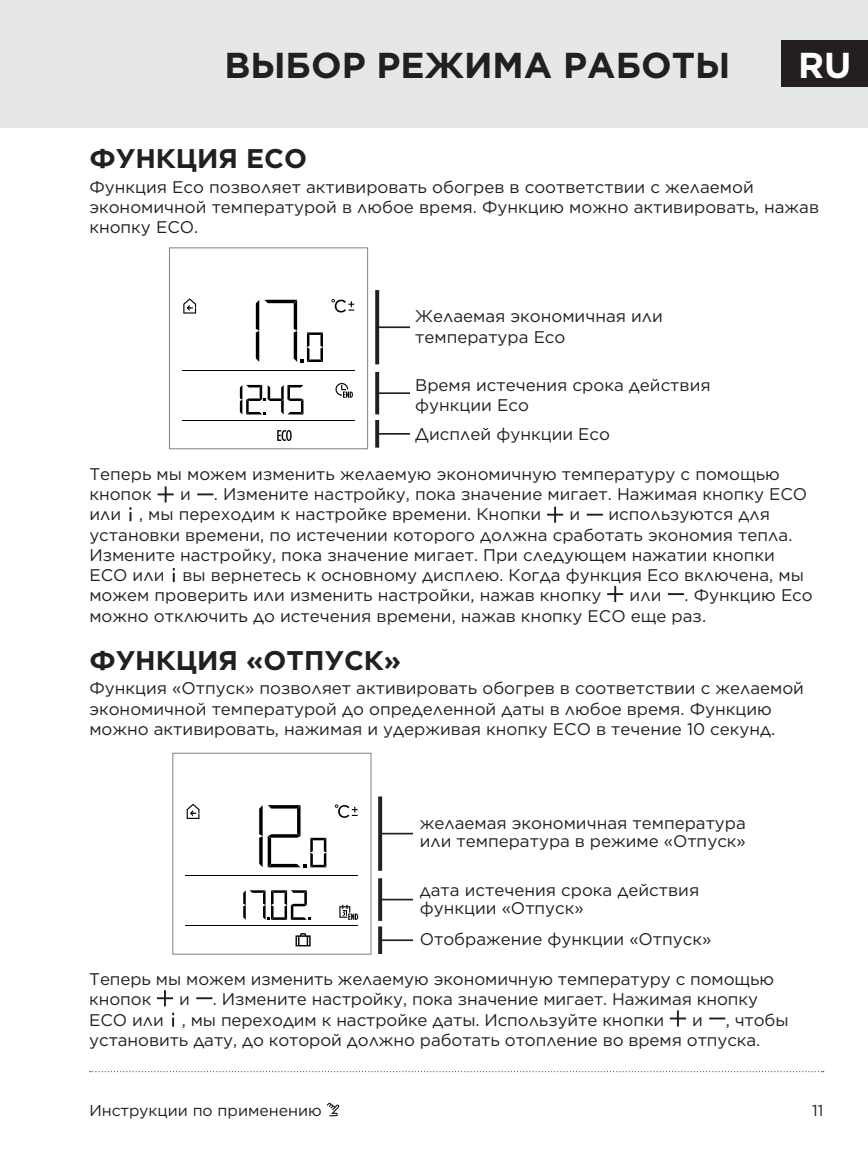
<style>
.page{position:relative;width:868px;height:1161px;background:#fff}
.page>*{position:absolute;margin:0;border:0;box-sizing:border-box;transform-origin:0 0}
.A_naslov_desno_16px{font:700 36px "Gotham";color:#231f20}
.t1{font:700 36px "Gotham";color:#fff}
.Naslov_12px_KAZALO{font:700 27px "Gotham";color:#231f20}
.t2{font:16.88px/20.2px "Gotham";color:#231f20}
.t3{font:15.75px "Gotham";color:#231f20}
</style>
<div class="page">
<svg style="left:326px;top:1103px;width:13px;height:13px"></svg>
<svg style="left:90px;top:1071px;width:733px;height:1px"></svg>
<div style="left:0;top:0;width:867px;height:128px;background:#e6e7e9"></div>
<div style="left:781px;top:40px;width:86px;height:47px;background:#231f20"></div>
<svg style="left:157px;top:486px;width:17px;height:16px"></svg>
<svg style="left:197px;top:493px;width:16px;height:2px"></svg>
<svg style="left:129px;top:507px;width:2px;height:14px"></svg>
<svg style="left:547px;top:507px;width:16px;height:16px"></svg>
<svg style="left:586px;top:514px;width:16px;height:2px"></svg>
<svg style="left:173px;top:568px;width:2px;height:14px"></svg>
<svg style="left:607px;top:586px;width:16px;height:16px"></svg>
<svg style="left:667px;top:593px;width:17px;height:2px"></svg>
<hr style="left:376px;top:326px;width:34px;height:2px;background:#231f20">
<hr style="left:376px;top:392px;width:34px;height:2px;background:#231f20">
<hr style="left:376px;top:433px;width:34px;height:2px;background:#231f20">
<svg style="left:375px;top:290px;width:4px;height:74px"></svg>
<svg style="left:375px;top:372px;width:4px;height:42px"></svg>
<svg style="left:375px;top:420px;width:4px;height:28px"></svg>
<div style="left:169px;top:247px;width:199px;height:202px;border:1px solid #808080"></div>
<svg style="left:331px;top:299px;width:23px;height:13px"></svg>
<svg style="left:183px;top:298px;width:13px;height:16px"></svg>
<hr style="left:182px;top:370px;width:172px;height:1px;background:#000">
<hr style="left:182px;top:420px;width:172px;height:1px;background:#000">
<svg style="left:256px;top:300px;width:67px;height:62px"></svg>
<svg style="left:240px;top:385px;width:63px;height:29px"></svg>
<svg style="left:277px;top:430px;width:14px;height:11px"></svg>
<svg style="left:335px;top:383px;width:18px;height:15px"></svg>
<hr style="left:379px;top:833px;width:34px;height:1px;background:#231f20">
<hr style="left:379px;top:899px;width:34px;height:1px;background:#231f20">
<hr style="left:379px;top:939px;width:34px;height:2px;background:#231f20">
<svg style="left:378px;top:796px;width:4px;height:75px"></svg>
<svg style="left:378px;top:878px;width:4px;height:43px"></svg>
<svg style="left:378px;top:926px;width:4px;height:28px"></svg>
<div style="left:172px;top:753px;width:199px;height:201px;border:1px solid #808080"></div>
<svg style="left:335px;top:804px;width:22px;height:14px"></svg>
<svg style="left:187px;top:804px;width:12px;height:15px"></svg>
<hr style="left:185px;top:876px;width:172px;height:1px;background:#000">
<hr style="left:185px;top:925px;width:172px;height:1px;background:#000">
<svg style="left:295px;top:933px;width:15px;height:13px"></svg>
<svg style="left:259px;top:805px;width:67px;height:62px"></svg>
<svg style="left:243px;top:890px;width:68px;height:30px"></svg>
<svg style="left:339px;top:905px;width:19px;height:15px"></svg>
<svg style="left:157px;top:990px;width:16px;height:16px"></svg>
<svg style="left:196px;top:997px;width:16px;height:2px"></svg>
<svg style="left:172px;top:1013px;width:2px;height:14px"></svg>
<svg style="left:669px;top:1010px;width:17px;height:16px"></svg>
<svg style="left:709px;top:1017px;width:16px;height:2px"></svg>
<p class="A_naslov_desno_16px" style="left:224px;top:42px;width:507px">ВЫБОР РЕЖИМА РАБОТЫ</p>
<h1 class="t1" style="left:798px;top:42px;width:55px">RU</h1>
<p class="Naslov_12px_KAZALO" style="left:89px;top:141px;width:219px">ФУНКЦИЯ ECO</p>
<p class="t2" style="left:89px;top:176px;width:731px">Функция Eco позволяет активировать обогрев в соответствии с желаемой экономичной температурой в любое время. Функцию можно активировать, нажав кнопку ECO.</p>
<p class="t2" style="left:415px;top:306px;width:249px">Желаемая экономичная или температура Eco</p>
<p class="t2" style="left:415px;top:375px;width:297px">Время истечения срока действия функции Eco</p>
<p class="t2" style="left:415px;top:423px;width:197px">Дисплей функции Eco</p>
<p class="t2" style="left:89px;top:463px;width:692px">Теперь мы можем изменить желаемую экономичную температуру с помощью кнопок</p>
<p class="t2" style="left:89px;top:484px;width:719px;text-indent:124px">. Измените настройку, пока значение мигает. Нажимая кнопку ECO или , мы переходим к настройке времени. Кнопки</p>
<p class="t2" style="left:180px;top:484px;width:12px">и</p>
<p class="t2" style="left:89px;top:504px;width:716px;text-indent:519px">используются для установки времени, по истечении которого должна сработать экономия тепла.<br>Измените настройку, пока значение мигает. При следующем нажатии кнопки ECO или вы вернетесь к основному дисплею. Когда функция Eco включена, мы можем проверить или изменить настройки, нажав кнопку</p>
<p class="t2" style="left:569px;top:504px;width:12px">и</p>
<p class="t2" style="left:89px;top:585px;width:725px;text-indent:595px">. Функцию Eco можно отключить до истечения времени, нажав кнопку ECO еще раз.</p>
<p class="t2" style="left:629px;top:585px;width:33px">или</p>
<p class="Naslov_12px_KAZALO" style="left:89px;top:642px;width:313px">ФУНКЦИЯ «ОТПУСК»</p>
<p class="t2" style="left:89px;top:678px;width:716px">Функция «Отпуск» позволяет активировать обогрев в соответствии с желаемой экономичной температурой до определенной даты в любое время. Функцию можно активировать, нажимая и удерживая кнопку ECO в течение 10 секунд.</p>
<p class="t2" style="left:420px;top:813px;width:327px;line-height:18px">желаемая экономичная температура или температура в режиме «Отпуск»</p>
<p class="t2" style="left:420px;top:881px;width:281px;line-height:18px">дата истечения срока действия функции «Отпуск»</p>
<p class="t2" style="left:420px;top:929px;width:293px">Отображение функции «Отпуск»</p>
<p class="t2" style="left:89px;top:969px;width:686px">Теперь мы можем изменить желаемую экономичную температуру с помощью кнопок</p>
<p class="t2" style="left:89px;top:989px;width:670px;text-indent:123px">. Измените настройку, пока значение мигает. Нажимая кнопку<br>ECO или , мы переходим к настройке даты. Используйте кнопки</p>
<p class="t2" style="left:179px;top:989px;width:12px">и</p>
<p class="t2" style="left:89px;top:1009px;width:700px;text-indent:636px">, чтобы установить дату, до которой должно работать отопление во время отпуска.</p>
<p class="t2" style="left:692px;top:1009px;width:12px">и</p>
<p class="t3" style="left:89px;top:1100px;width:234px">Инструкции по применению</p>
<p class="t3" style="left:811px;top:1100px;width:13px">11</p>
</div>
